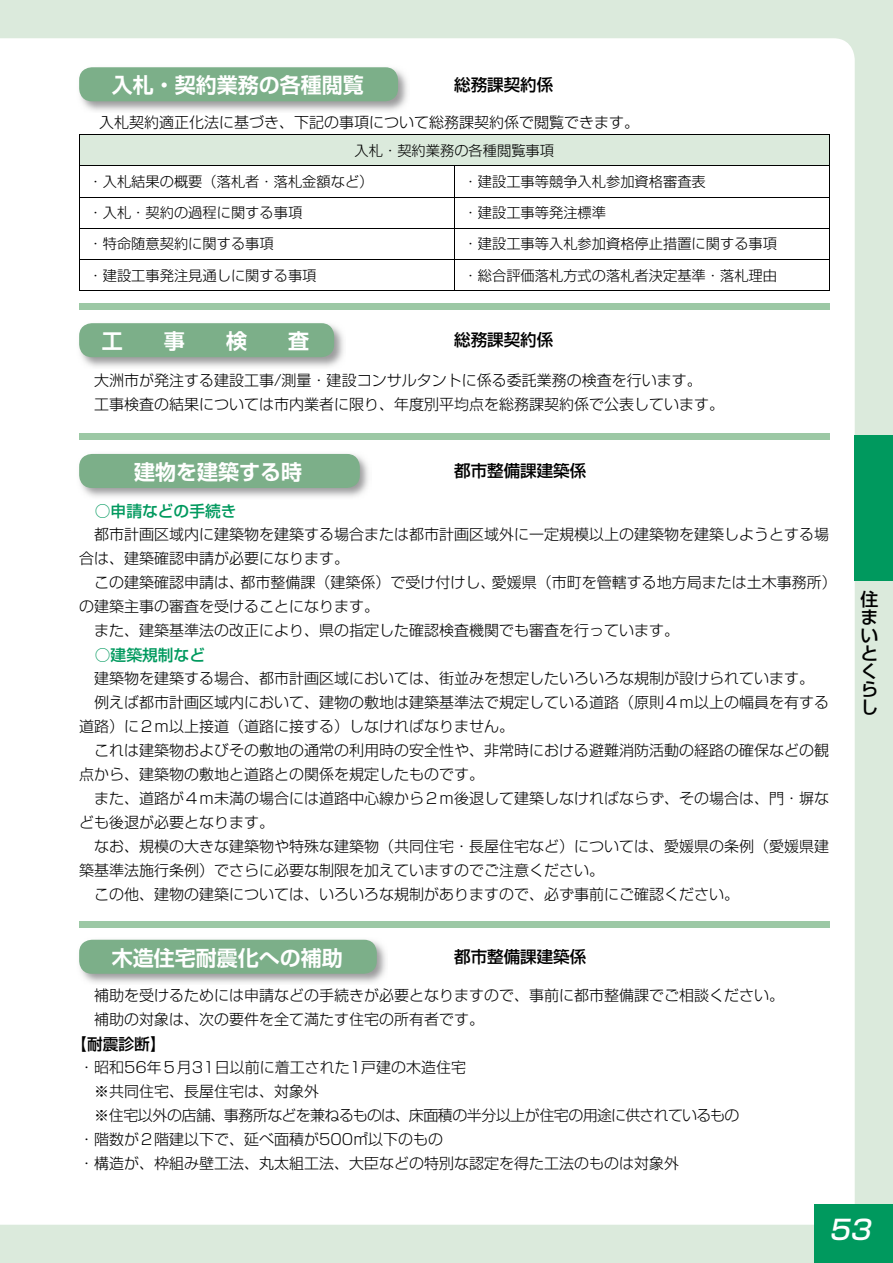
<style>
.page{position:relative;width:893px;height:1263px;background:#dbeadc}
.page>*{position:absolute;margin:0;border:0;box-sizing:border-box;transform-origin:0 0}
.t1{font:italic 500 27px "Shin Go Pr 5";color:#fff}
.t2{font:700 21px "Shin Go Pr 5 De";color:#fff}
.t3{font:500 18px/18px "Shin Go Pr 5";color:#000}
.t4{font:500 16.5px "Shin Go Pr 5";color:#000}
.t5{font:500 15.75px "Shin Go Pr 5";color:#00995e}
.t6{font:500 15.75px "Shin Go Pr 5";color:#000}
.t7{font:300 15px/24px "Shin Go Pr 5";color:#000}
.t8{font:300 15px "Shin Go Pr 5";letter-spacing:-.04em;color:#000}
.t9{font:300 14.25px/31.2px "Shin Go Pr 5";color:#000}
</style>
<div class="page">
<div style="left:0;top:38px;width:855px;height:1187px;background:#fff"></div>
<div style="left:814px;top:1204px;width:79px;height:59px;background:#00995e"></div>
<div style="left:855px;top:435px;width:38px;height:145px;background:#00995e"></div>
<div style="left:79px;top:303px;width:750px;height:6px;background:#9cc8a5"></div>
<img style="left:77px;top:937px;width:311px;height:48px">
<div style="left:79px;top:940px;width:298px;height:34px;background:#7caf89;border-radius:13px"></div>
<img style="left:77px;top:65px;width:332px;height:47px">
<div style="left:79px;top:67px;width:319px;height:34px;background:#7caf89;border-radius:13px"></div>
<div style="left:79px;top:135px;width:750px;height:31px;background:#dbeadc"></div>
<hr style="left:79px;top:134px;width:375px;height:1px;background:#000">
<hr style="left:79px;top:135px;width:1px;height:31px;background:#000">
<hr style="left:454px;top:134px;width:376px;height:1px;background:#000">
<hr style="left:829px;top:135px;width:1px;height:31px;background:#000">
<hr style="left:79px;top:166px;width:375px;height:1px;background:#000">
<hr style="left:79px;top:166px;width:1px;height:31px;background:#000">
<hr style="left:454px;top:166px;width:376px;height:1px;background:#000">
<hr style="left:454px;top:166px;width:1px;height:31px;background:#000">
<hr style="left:829px;top:166px;width:1px;height:31px;background:#000">
<hr style="left:79px;top:197px;width:375px;height:1px;background:#000">
<hr style="left:79px;top:197px;width:1px;height:31px;background:#000">
<hr style="left:454px;top:197px;width:376px;height:1px;background:#000">
<hr style="left:454px;top:197px;width:1px;height:31px;background:#000">
<hr style="left:829px;top:197px;width:1px;height:31px;background:#000">
<hr style="left:79px;top:228px;width:375px;height:1px;background:#000">
<hr style="left:79px;top:229px;width:1px;height:30px;background:#000">
<hr style="left:454px;top:228px;width:376px;height:1px;background:#000">
<hr style="left:454px;top:229px;width:1px;height:30px;background:#000">
<hr style="left:829px;top:229px;width:1px;height:30px;background:#000">
<hr style="left:79px;top:259px;width:375px;height:1px;background:#000">
<hr style="left:79px;top:260px;width:1px;height:31px;background:#000">
<hr style="left:454px;top:259px;width:376px;height:1px;background:#000">
<hr style="left:454px;top:260px;width:1px;height:31px;background:#000">
<hr style="left:829px;top:260px;width:1px;height:31px;background:#000">
<hr style="left:79px;top:291px;width:375px;height:1px;background:#000">
<hr style="left:454px;top:291px;width:376px;height:1px;background:#000">
<img style="left:77px;top:321px;width:268px;height:47px">
<div style="left:79px;top:323px;width:255px;height:34px;background:#7caf89;border-radius:13px"></div>
<div style="left:79px;top:434px;width:750px;height:6px;background:#9cc8a5"></div>
<div style="left:79px;top:922px;width:750px;height:6px;background:#9cc8a5"></div>
<img style="left:77px;top:451px;width:294px;height:48px">
<div style="left:79px;top:454px;width:281px;height:34px;background:#7caf89;border-radius:13px"></div>
<h2 class="t2" style="left:112px;top:68px;width:253px">入札・契約業務の各種閲覧</h2>
<p class="t7" style="left:99px;top:109px;width:542px">入札契約適正化法に基づき、下記の事項について総務課契約係で閲覧できます。</p>
<p class="t9" style="left:89px;top:133px;width:467px;text-indent:266px">入札・契約業務の各種閲覧事項・入札結果の概要（落札者・落札金額など）</p>
<p class="t4" style="left:454px;top:71px;width:100px">総務課契約係</p>
<p class="t9" style="left:464px;top:165px;width:244px">・建設工事等競争入札参加資格審査表</p>
<p class="t9" style="left:89px;top:196px;width:215px">・入札・契約の過程に関する事項</p>
<p class="t9" style="left:464px;top:196px;width:144px">・建設工事等発注標準</p>
<p class="t9" style="left:89px;top:227px;width:187px">・特命随意契約に関する事項</p>
<p class="t9" style="left:464px;top:227px;width:315px">・建設工事等入札参加資格停止措置に関する事項</p>
<p class="t9" style="left:89px;top:258px;width:229px">・建設工事発注見通しに関する事項</p>
<p class="t9" style="left:464px;top:258px;width:315px">・総合評価落札方式の落札者決定基準・落札理由</p>
<h2 class="t2" style="left:102px;top:324px;width:22px">工</h2>
<h2 class="t2" style="left:164px;top:324px;width:22px">事</h2>
<h2 class="t2" style="left:226px;top:324px;width:22px">検</h2>
<h2 class="t2" style="left:288px;top:324px;width:22px">査</h2>
<p class="t7" style="left:94px;top:367px;width:631px">大洲市が発注する建設工事/測量・建設コンサルタントに係る委託業務の検査を行います。<br>工事検査の結果については市内業者に限り、年度別平均点を総務課契約係で公表しています。</p>
<p class="t4" style="left:454px;top:327px;width:100px">総務課契約係</p>
<h2 class="t2" style="left:134px;top:455px;width:169px">建物を建築する時</h2>
<p class="t4" style="left:454px;top:457px;width:133px">都市整備課建築係</p>
<p class="t5" style="left:79px;top:498px;width:159px">　○申請などの手続き</p>
<p class="t7" style="left:79px;top:521px;width:752px;text-indent:15px">都市計画区域内に建築物を建築する場合または都市計画区域外に一定規模以上の建築物を建築しようとする場合は、建築確認申請が必要になります。</p>
<p class="t7" style="left:94px;top:569px;width:744px">この建築確認申請は、都市整備課（建築係）で受け付けし、愛媛県（市町を管轄する地方局または土木事務所）</p>
<p class="t7" style="left:79px;top:593px;width:302px">の建築主事の審査を受けることになります。</p>
<p class="t7" style="left:94px;top:617px;width:586px">また、建築基準法の改正により、県の指定した確認検査機関でも審査を行っています。</p>
<p class="t5" style="left:79px;top:642px;width:128px">　○建築規制など</p>
<p class="t7" style="left:94px;top:665px;width:722px">建築物を建築する場合、都市計画区域においては、街並みを想定したいろいろな規制が設けられています。</p>
<p class="t7" style="left:94px;top:689px;width:737px">例えば都市計画区域内において、建物の敷地は建築基準法で規定している道路（原則４ｍ以上の幅員を有する</p>
<p class="t7" style="left:79px;top:713px;width:436px">道路）に２ｍ以上接道（道路に接する）しなければなりません。</p>
<p class="t7" style="left:94px;top:737px;width:737px">これは建築物およびその敷地の通常の利用時の安全性や、非常時における避難消防活動の経路の確保などの観</p>
<p class="t7" style="left:79px;top:761px;width:406px">点から、建築物の敷地と道路との関係を規定したものです。</p>
<p class="t7" style="left:94px;top:785px;width:737px">また、道路が４ｍ未満の場合には道路中心線から２ｍ後退して建築しなければならず、その場合は、門・塀な</p>
<p class="t7" style="left:79px;top:809px;width:196px">ども後退が必要となります。</p>
<p class="t7" style="left:94px;top:833px;width:737px">なお、規模の大きな建築物や特殊な建築物（共同住宅・長屋住宅など）については、愛媛県の条例（愛媛県建</p>
<p class="t7" style="left:79px;top:857px;width:527px">築基準法施行条例）でさらに必要な制限を加えていますのでご注意ください。</p>
<p class="t7" style="left:94px;top:881px;width:647px">この他、建物の建築については、いろいろな規制がありますので、必ず事前にご確認ください。</p>
<h2 class="t2" style="left:112px;top:940px;width:232px">木造住宅耐震化への補助</h2>
<p class="t4" style="left:454px;top:943px;width:133px">都市整備課建築係</p>
<p class="t7" style="left:94px;top:982px;width:692px">補助を受けるためには申請などの手続きが必要となりますので、事前に都市整備課でご相談ください。補助の対象は、次の要件を全て満たす住宅の所有者です。</p>
<p class="t6" style="left:71px;top:1031px;width:96px">【耐震診断】</p>
<p class="t7" style="left:79px;top:1054px;width:388px">・昭和56年５月31日以前に着工された1戸建の木造住宅</p>
<p class="t7" style="left:94px;top:1078px;width:227px">※共同住宅、長屋住宅は、対象外</p>
<p class="t8" style="left:94px;top:1103px;width:647px">※住宅以外の店舗、事務所などを兼ねるものは、床面積の半分以上が住宅の用途に供されているもの</p>
<p class="t7" style="left:79px;top:1126px;width:366px">・階数が２階建以下で、延べ面積が500㎡以下のもの</p>
<p class="t7" style="left:79px;top:1150px;width:601px">・構造が、枠組み壁工法、丸太組工法、大臣などの特別な認定を得た工法のものは対象外</p>
<p class="t3" style="left:861px;top:588px;width:19px">住まいとくらし</p>
<h1 class="t1" style="left:829px;top:1207px;width:49px">53</h1>
</div>
